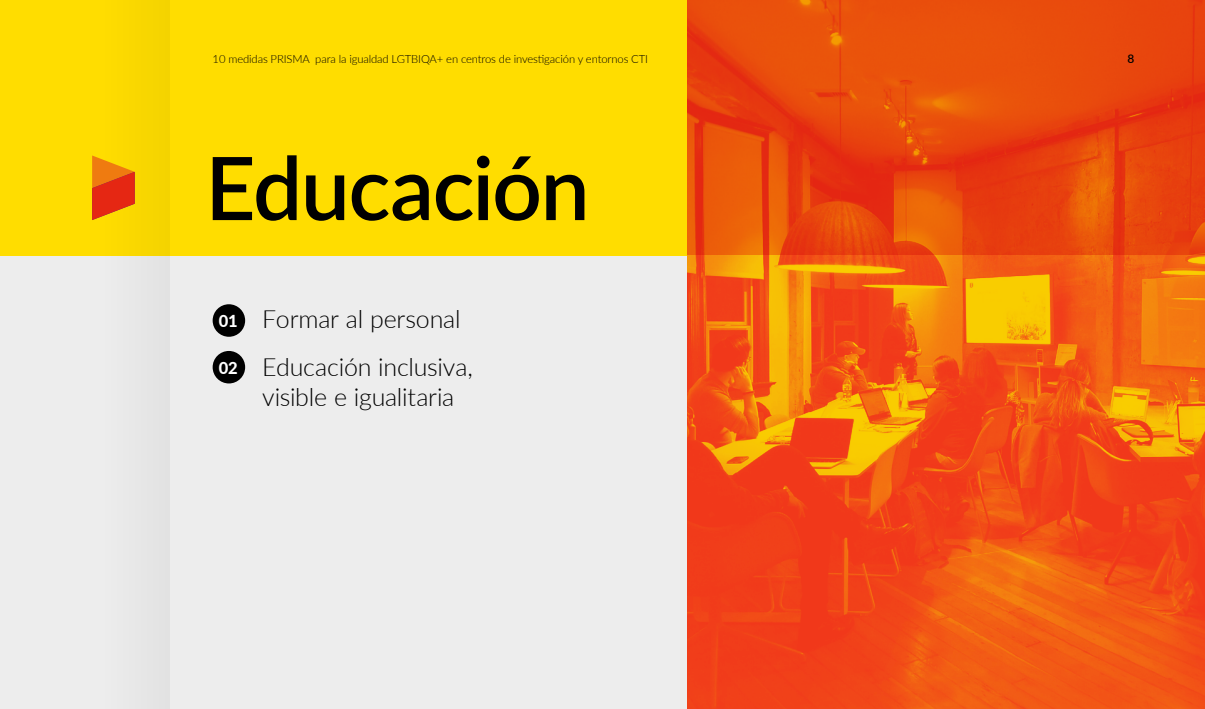
<style>
.page{position:relative;width:1205px;height:709px;background:#ededed}
.page>*{position:absolute;margin:0;border:0;box-sizing:border-box;transform-origin:0 0}
.t1{font:600 87.5px "Lato";letter-spacing:-.015em;color:#000}
.t2{font:300 25px/30px "Lato";letter-spacing:-.01em;color:#000}
.t3{font:800 16.5px "Lato";color:#fff}
.t4{font:600 11.88px "Lato";color:#000}
.t5{font:300 11.25px "Lato";letter-spacing:-.01em;color:#000}
</style>
<div class="page">
<div style="left:0;top:0;width:1205px;height:255px;background:#fd0"></div>
<svg style="left:99px;top:0;width:71px;height:709px"></svg>
<img style="left:687px;top:0;width:518px;height:255px">
<svg style="left:687px;top:255px;width:518px;height:454px;background:#f25a14"></svg>
<svg style="left:92px;top:155px;width:43px;height:65px"></svg>
<div style="left:213px;top:304px;width:32px;height:33px;background:#000;border-radius:50%"></div>
<div style="left:213px;top:351px;width:32px;height:32px;background:#000;border-radius:50%"></div>
<p class="t5" style="left:213px;top:51px;width:437px">10 medidas PRISMA para la igualdad LGTBIQA+ en centros de investigación y entornos CTI</p>
<p class="t4" style="left:1127px;top:50px;width:8px">8</p>
<h1 class="t1" style="left:205px;top:125px;width:386px">Educación</h1>
<p class="t3" style="left:219px;top:309px;width:20px">01</p>
<p class="t3" style="left:219px;top:355px;width:21px">02</p>
<p class="t2" style="left:262px;top:303px;width:200px">Formar al personal</p>
<p class="t2" style="left:262px;top:350px;width:212px">Educación inclusiva, visible e igualitaria</p>
</div>
